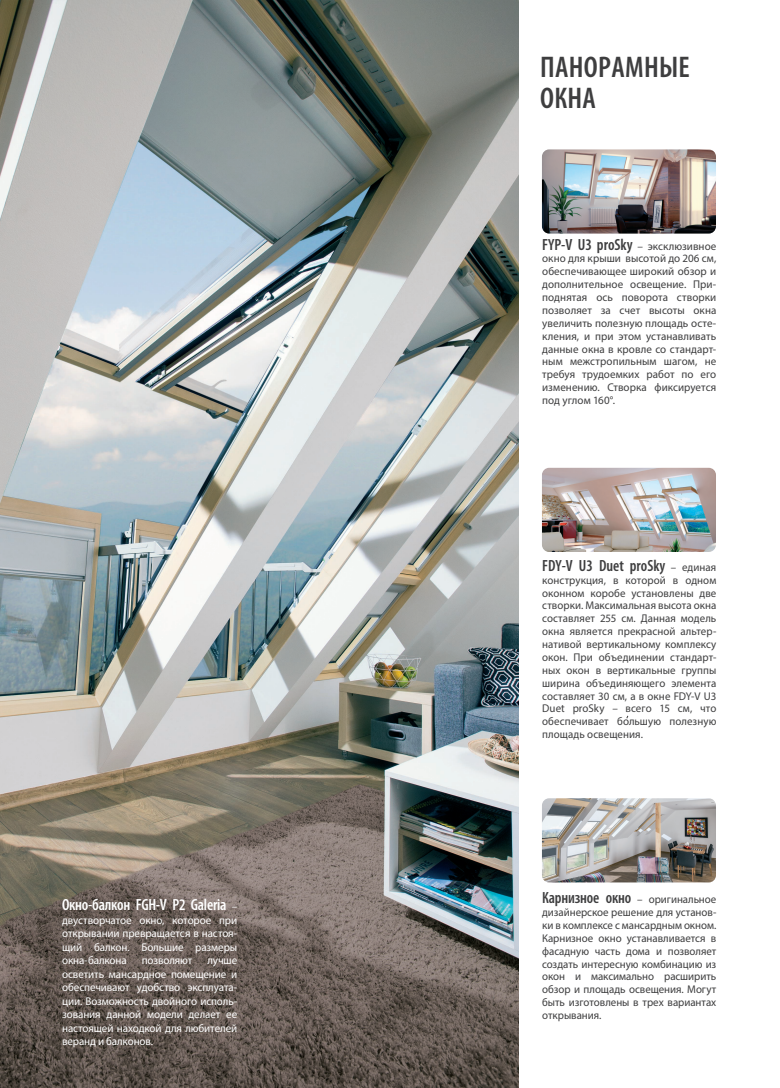
<style>
.page{position:relative;width:780px;height:1088px;background:#fff}
.page>*{position:absolute;margin:0;border:0;box-sizing:border-box;transform-origin:0 0}
.t1{font:600 condensed 30px/31.2px "Myriad Pro";letter-spacing:.01em;color:#3e3e3f}
.t2{font:600 condensed 16.25px "Myriad Pro";color:#3e3e3f}
.t3{font:600 condensed 16.25px "Myriad Pro";letter-spacing:-.015em;color:#fff}
.t4{font:11.25px/12.9px "Myriad Pro";letter-spacing:.005em;color:#3e3e3f;text-align:justify}
.t5{font:11.25px/13.5px "Myriad Pro";letter-spacing:-.01em;color:#fff;text-align:justify}
.s1{font-weight:400;font-stretch:normal;font-size:11.25px}
</style>
<div class="page">
<img style="left:0;top:0;width:518px;height:1088px">
<img style="left:542px;top:468px;width:174px;height:84px">
<img style="left:542px;top:149px;width:174px;height:85px">
<img style="left:542px;top:798px;width:174px;height:84px">
<h2 class="t3" style="left:62px;top:896px;width:176px">Окно-балкон FGH-V P2 Galeria <span class="s1">–</span></h2>
<p class="t5" style="left:62px;top:913px;width:176px">двустворчатое окно, которое при открывании превращается в настоя&shy;щий балкон. Большие размеры окна-балкона</p>
<p class="t5" style="left:62px;top:953px;width:176px;text-indent:145px">лучше осветить мансардное помещение и обеспечивают удобство эксплуата&shy;ции. Возможность двойного исполь&shy;зования данной модели делает ее настоящей находкой для любителей веранд и балконов.</p>
<p class="t5" style="left:142px;top:953px;width:52px">позволяют</p>
<h1 class="t1" style="left:540px;top:52px;width:151px">ПАНОРАМНЫЕ<br>ОКНА</h1>
<h2 class="t2" style="left:542px;top:235px;width:176px">FYP-V U3 proSky <span class="s1">– эксклюзивное</span></h2>
<p class="t4" style="left:542px;top:252px;width:176px">окно для крыши высотой до 206 см, обеспечивающее широкий обзор и дополнительное освещение. При&shy;поднятая ось поворота створки позволяет за счет высоты окна увеличить полезную площадь осте&shy;кления, и при этом устанавливать данные окна в кровле со стандарт&shy;ным межстропильным шагом, не требуя трудоемких работ по его изменению. Створка фиксируется под углом 160°.</p>
<h2 class="t2" style="left:542px;top:556px;width:176px">FDY-V U3 Duet proSky <span class="s1">– единая</span></h2>
<p class="t4" style="left:542px;top:573px;width:176px">конструкция, в которой в одном оконном коробе установлены две створки. Максимальная высота окна составляет 255 см. Данная модель окна является прекрасной альтер&shy;нативой вертикальному комплексу окон. При объединении стандарт&shy;ных окон в вертикальные группы ширина объединяющего элемента составляет 30 см, а в окне FDY-V U3<br>Duet proSky – всего 15 см, что обеспечивает большую полезную площадь освещения.</p>
<h2 class="t2" style="left:542px;top:889px;width:176px">Карнизное окно <span class="s1">– оригинальное</span></h2>
<p class="t4" style="left:542px;top:905px;width:176px">дизайнерское решение для установ&shy;ки в комплексе с мансардным окном.<br>Карнизное окно устанавливается в фасадную часть дома и позволяет создать интересную комбинацию из окон и максимально расширить обзор и площадь освещения. Могут быть изготовлены в трех вариантах открывания.</p>
</div>
